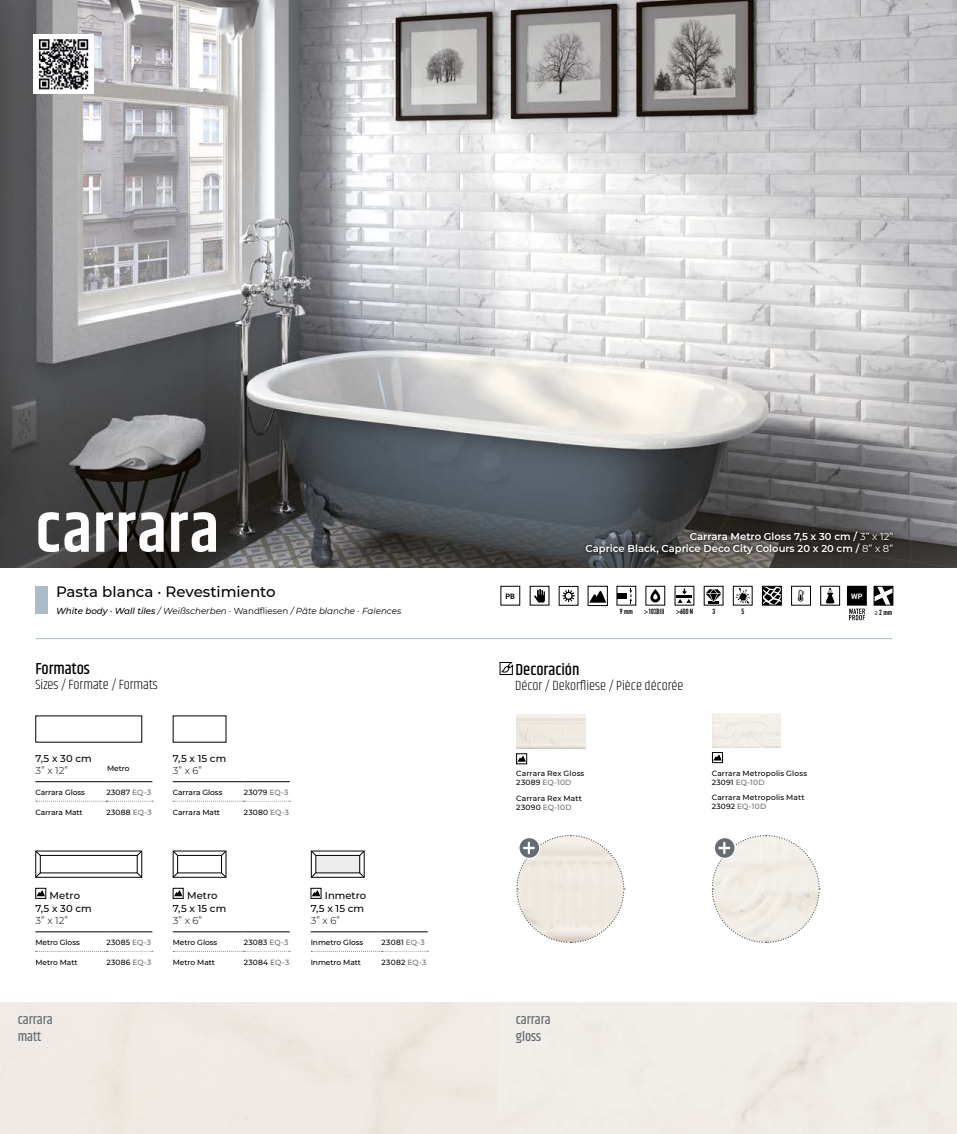
<style>
.page{position:relative;width:957px;height:1134px;background:#fff}
.page>*{position:absolute;margin:0;border:0;box-sizing:border-box;transform-origin:0 0}
.t1{font:600 67.5px "Khand";letter-spacing:.03em;color:#fff}
.t2{font:500 16.25px "Khand";color:#000}
.t3{font:500 15px "Montserrat";color:#000}
.t4{font:300 13.75px "Khand";color:#000}
.t5{font:500 13.75px/16.5px "Khand";color:#676c72}
.t6{font:600 10px/12px "Montserrat";color:#fff;text-align:right}
.t7{font:500 10px "Montserrat";letter-spacing:.005em;color:#000}
.t8{font:300 10px "Montserrat";color:#000}
.t9{font:italic 8.75px "Montserrat";color:#000}
.t10{font:500 7.5px/9px "Montserrat";letter-spacing:.01em;color:#000}
.t11{font:500 7.5px "Montserrat";letter-spacing:-.01em;color:#000}
.t12{font:700 7.5px "DIN Condensed";color:#000}
.t13{font:700 7.5px "Roboto";color:#000}
.t14{font:700 7.5px "Roboto";color:#fff}
.s1{font-weight:400}
.s2{font-weight:500}
.s3{font-style:normal}
.s4{color:#676c72}
</style>
<div class="page">
<hr style="left:35px;top:638px;width:857px;height:1px;background:#a8bdc7">
<div style="left:35px;top:586px;width:13px;height:28px;background:#a8bdc7"></div>
<hr style="left:244px;top:781px;width:46px;height:1px;background:#000">
<svg style="left:173px;top:801px;width:117px;height:1px"></svg>
<hr style="left:173px;top:781px;width:71px;height:1px;background:#000">
<hr style="left:106px;top:931px;width:46px;height:1px;background:#000">
<svg style="left:36px;top:951px;width:117px;height:1px"></svg>
<hr style="left:35px;top:931px;width:71px;height:1px;background:#000">
<hr style="left:244px;top:931px;width:46px;height:1px;background:#000">
<svg style="left:173px;top:951px;width:117px;height:1px"></svg>
<hr style="left:173px;top:931px;width:71px;height:1px;background:#000">
<hr style="left:381px;top:931px;width:47px;height:1px;background:#000">
<svg style="left:311px;top:951px;width:117px;height:1px"></svg>
<hr style="left:311px;top:931px;width:70px;height:1px;background:#000">
<svg style="left:36px;top:801px;width:117px;height:1px"></svg>
<hr style="left:35px;top:781px;width:71px;height:1px;background:#000">
<hr style="left:106px;top:781px;width:46px;height:1px;background:#000">
<div style="left:173px;top:851px;width:53px;height:27px;border:1px solid #000"></div>
<div style="left:177px;top:855px;width:45px;height:18px;border:1px solid #000"></div>
<svg style="left:172px;top:850px;width:6px;height:6px"></svg>
<svg style="left:221px;top:850px;width:6px;height:6px"></svg>
<svg style="left:172px;top:872px;width:6px;height:6px"></svg>
<svg style="left:221px;top:872px;width:6px;height:6px"></svg>
<div style="left:35px;top:851px;width:107px;height:27px;border:1px solid #000"></div>
<div style="left:40px;top:855px;width:97px;height:18px;border:1px solid #000"></div>
<svg style="left:35px;top:850px;width:6px;height:6px"></svg>
<svg style="left:136px;top:850px;width:6px;height:6px"></svg>
<svg style="left:35px;top:872px;width:6px;height:6px"></svg>
<svg style="left:136px;top:872px;width:6px;height:6px"></svg>
<div style="left:311px;top:851px;width:53px;height:27px;border:1px solid #000"></div>
<div style="left:316px;top:855px;width:44px;height:18px;background:#ededed"></div>
<div style="left:315px;top:855px;width:45px;height:18px;border:1px solid #000"></div>
<svg style="left:311px;top:850px;width:6px;height:6px"></svg>
<svg style="left:359px;top:850px;width:6px;height:6px"></svg>
<svg style="left:311px;top:872px;width:6px;height:6px"></svg>
<svg style="left:359px;top:872px;width:6px;height:6px"></svg>
<div style="left:35px;top:888px;width:11px;height:11px;border:1px solid #000"></div>
<svg style="left:36px;top:890px;width:9px;height:6px"></svg>
<div style="left:173px;top:888px;width:10px;height:11px;border:1px solid #000"></div>
<svg style="left:174px;top:890px;width:8px;height:6px"></svg>
<div style="left:311px;top:888px;width:10px;height:11px;border:1px solid #000"></div>
<svg style="left:312px;top:890px;width:8px;height:6px"></svg>
<svg style="left:764px;top:588px;width:15px;height:15px"></svg>
<div style="left:762px;top:586px;width:19px;height:19px;border:1px solid #000"></div>
<svg style="left:735px;top:588px;width:15px;height:15px"></svg>
<div style="left:733px;top:586px;width:19px;height:19px;border:1px solid #000"></div>
<div style="left:704px;top:586px;width:19px;height:19px;border:1px solid #000"></div>
<svg style="left:705px;top:589px;width:17px;height:15px"></svg>
<svg style="left:650px;top:589px;width:10px;height:13px"></svg>
<div style="left:675px;top:586px;width:19px;height:19px;border:1px solid #000"></div>
<hr style="left:676px;top:595px;width:16px;height:3px;background:#000">
<svg style="left:677px;top:588px;width:14px;height:15px"></svg>
<div style="left:847px;top:586px;width:19px;height:19px;background:#000"></div>
<svg style="left:534px;top:589px;width:11px;height:13px"></svg>
<div style="left:530px;top:586px;width:19px;height:19px;border:1px solid #000"></div>
<svg style="left:562px;top:589px;width:13px;height:13px"></svg>
<div style="left:820px;top:586px;width:20px;height:19px;border:1px solid #000"></div>
<svg style="left:826px;top:588px;width:8px;height:15px"></svg>
<svg style="left:798px;top:590px;width:6px;height:11px"></svg>
<svg style="left:848px;top:609px;width:17px;height:11px"></svg>
<svg style="left:876px;top:588px;width:15px;height:15px"></svg>
<div style="left:874px;top:586px;width:19px;height:19px;border:1px solid #000"></div>
<div style="left:588px;top:586px;width:19px;height:20px;border:1px solid #000"></div>
<svg style="left:589px;top:591px;width:17px;height:12px"></svg>
<div style="left:617px;top:586px;width:19px;height:19px;border:1px solid #000"></div>
<div style="left:617px;top:593px;width:10px;height:5px;background:#000"></div>
<svg style="left:629px;top:588px;width:3px;height:15px"></svg>
<img style="left:0;top:0;width:957px;height:567px">
<div style="left:582px;top:527px;width:314px;height:30px;background:#000;opacity:.75"></div>
<img style="left:34px;top:34px;width:60px;height:60px">
<div style="left:516px;top:753px;width:11px;height:11px;border:1px solid #000"></div>
<svg style="left:517px;top:756px;width:9px;height:6px"></svg>
<img style="left:712px;top:714px;width:69px;height:34px">
<div style="left:712px;top:752px;width:11px;height:11px;border:1px solid #000"></div>
<svg style="left:713px;top:754px;width:9px;height:6px"></svg>
<svg style="left:711px;top:835px;width:109px;height:108px"></svg>
<svg style="left:516px;top:835px;width:109px;height:108px"></svg>
<svg style="left:499px;top:662px;width:14px;height:13px"></svg>
<h1 class="t1" style="left:35px;top:484px;width:185px">carrara</h1>
<h3 class="t6" style="left:585px;top:530px;width:309px">Carrara Metro Gloss 7,5 x 30 cm / <span class="s1">3” x 12”<br></span>Caprice Black, Caprice Deco City Colours 20 x 20 cm / <span class="s1">8” x 8”</span></h3>
<h3 class="t3" style="left:56px;top:582px;width:221px">Pasta blanca · Revestimiento</h3>
<p class="t13" style="left:505px;top:590px;width:11px">PB</p>
<p class="t14" style="left:851px;top:590px;width:13px">WP</p>
<p class="t12" style="left:620px;top:606px;width:15px">9 mm</p>
<p class="t12" style="left:874px;top:607px;width:19px">≥ 2 mm</p>
<p class="t9" style="left:56px;top:605px;width:347px"><span class="s2">White body · Wall tiles</span> / Weißscherben <span class="s3">· Wandfliesen</span> / Pâte blanche · Faïences</p>
<p class="t12" style="left:644px;top:606px;width:22px">&gt;10%BIII</p>
<p class="t12" style="left:675px;top:606px;width:19px">&gt;600 N</p>
<p class="t12" style="left:712px;top:606px;width:4px">3</p>
<p class="t12" style="left:741px;top:606px;width:4px">5</p>
<h2 class="t2" style="left:35px;top:659px;width:56px">Formatos</h2>
<h3 class="t4" style="left:35px;top:677px;width:124px">Sizes / Formate / Formats</h3>
<h3 class="t7" style="left:35px;top:751px;width:58px">7,5 x 30 cm</h3>
<h3 class="t8" style="left:35px;top:763px;width:34px">3” x 12”</h3>
<p class="t10" style="left:107px;top:764px;width:24px">Metro</p>
<p class="t10" style="left:35px;top:788px;width:51px">Carrara Gloss</p>
<p class="t10" style="left:106px;top:788px;width:46px">23087 <span class="s4">EQ-3</span></p>
<p class="t11" style="left:35px;top:807px;width:49px">Carrara Matt</p>
<p class="t10" style="left:106px;top:807px;width:47px">23088 <span class="s4">EQ-3</span></p>
<h3 class="t7" style="left:173px;top:751px;width:55px">7,5 x 15 cm</h3>
<h3 class="t8" style="left:173px;top:763px;width:31px">3” x 6”</h3>
<p class="t10" style="left:173px;top:788px;width:51px">Carrara Gloss</p>
<p class="t10" style="left:244px;top:788px;width:46px">23079 <span class="s4">EQ-3</span></p>
<p class="t11" style="left:173px;top:807px;width:49px">Carrara Matt</p>
<p class="t10" style="left:244px;top:807px;width:47px">23080 <span class="s4">EQ-3</span></p>
<h3 class="t7" style="left:50px;top:888px;width:32px">Metro</h3>
<h3 class="t7" style="left:187px;top:888px;width:32px">Metro</h3>
<h3 class="t7" style="left:325px;top:888px;width:43px">Inmetro</h3>
<h3 class="t7" style="left:35px;top:901px;width:58px">7,5 x 30 cm</h3>
<h3 class="t8" style="left:35px;top:913px;width:34px">3” x 12”</h3>
<p class="t10" style="left:35px;top:938px;width:46px">Metro Gloss</p>
<p class="t10" style="left:106px;top:938px;width:46px">23085 <span class="s4">EQ-3</span></p>
<p class="t10" style="left:35px;top:957px;width:44px">Metro Matt</p>
<p class="t10" style="left:106px;top:957px;width:47px">23086 <span class="s4">EQ-3</span></p>
<h3 class="t7" style="left:173px;top:901px;width:55px">7,5 x 15 cm</h3>
<h3 class="t8" style="left:173px;top:913px;width:31px">3” x 6”</h3>
<p class="t10" style="left:173px;top:938px;width:46px">Metro Gloss</p>
<p class="t10" style="left:244px;top:938px;width:46px">23083 <span class="s4">EQ-3</span></p>
<p class="t10" style="left:173px;top:957px;width:44px">Metro Matt</p>
<p class="t10" style="left:244px;top:957px;width:47px">23084 <span class="s4">EQ-3</span></p>
<h3 class="t7" style="left:311px;top:901px;width:55px">7,5 x 15 cm</h3>
<h3 class="t8" style="left:311px;top:913px;width:31px">3” x 6”</h3>
<p class="t10" style="left:311px;top:938px;width:54px">Inmetro Gloss</p>
<p class="t10" style="left:381px;top:938px;width:45px">23081 <span class="s4">EQ-3</span></p>
<p class="t10" style="left:311px;top:957px;width:52px">Inmetro Matt</p>
<p class="t10" style="left:381px;top:957px;width:46px">23082 <span class="s4">EQ-3</span></p>
<h2 class="t2" style="left:515px;top:659px;width:65px">Decoración</h2>
<h3 class="t4" style="left:515px;top:677px;width:170px">Décor / Dekorfliese / Pièce décorée</h3>
<p class="t10" style="left:711px;top:768px;width:97px">Carrara Metropolis Gloss<br>23091 <span class="s4">EQ-10D</span></p>
<p class="t10" style="left:516px;top:769px;width:70px">Carrara Rex Gloss<br>23089 <span class="s4">EQ-10D</span></p>
<p class="t10" style="left:516px;top:793px;width:67px">Carrara Rex Matt<br>23090 <span class="s4">EQ-10D</span></p>
<p class="t10" style="left:711px;top:793px;width:94px">Carrara Metropolis Matt<br>23092 <span class="s4">EQ-10D</span></p>
<h3 class="t5" style="left:18px;top:1012px;width:36px">carrara matt</h3>
<h3 class="t5" style="left:516px;top:1012px;width:36px">carrara gloss</h3>
</div>
